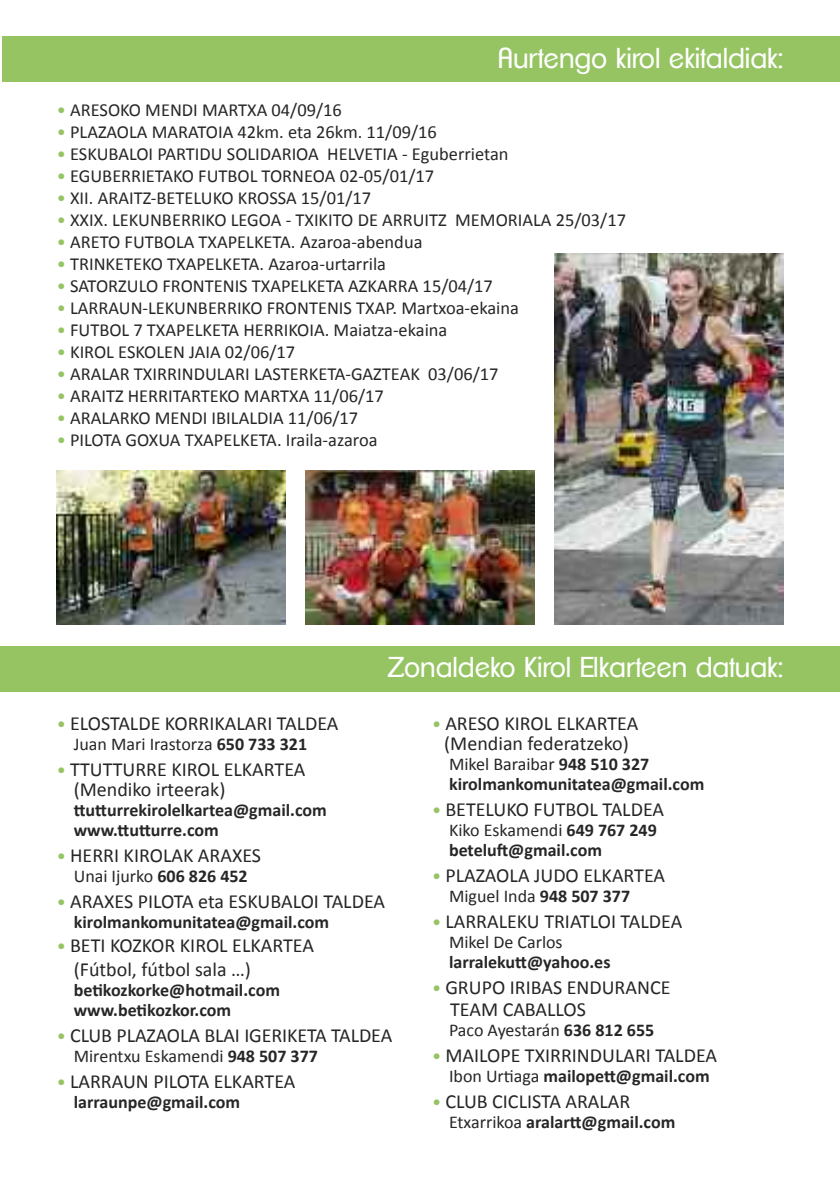
<style>
.page{position:relative;width:840px;height:1191px;background:#fff}
.page>*{position:absolute;margin:0;border:0;box-sizing:border-box;transform-origin:0 0}
.t1{font:28px "Clemente P Dag";color:#fff}
.t2{font:20px/20px "Calibri";color:#272627}
.t3{font:18.4px "Calibri";color:#272627}
.t4{font:700 18px/20px "Calibri";color:#272627}
.t5{font:18px "Calibri";color:#272627}
.s1{color:#96c463}
.s2{font-size:18.4px;color:#96c463}
.s3{font-weight:700}
.s4{font-weight:400}
</style>
<div class="page">
<div style="left:0;top:646px;width:839px;height:46px;background:#96c463"></div>
<div style="left:2px;top:37px;width:837px;height:45px;background:#96c463"></div>
<img style="left:57px;top:471px;width:228px;height:154px">
<img style="left:554px;top:253px;width:228px;height:372px">
<img style="left:305px;top:471px;width:229px;height:154px">
<h1 class="t1" style="left:497px;top:46px;width:287px">Aurtengo kirol ekitaldiak:</h1>
<p class="t3" style="left:57px;top:98px;width:286px"><span class="s1">•</span> ARESOKO MENDI MARTXA 04/09/16</p>
<p class="t3" style="left:57px;top:120px;width:381px"><span class="s1">•</span> PLAZAOLA MARATOIA 42km. eta 26km. 11/09/16</p>
<p class="t3" style="left:57px;top:142px;width:453px"><span class="s1">•</span> ESKUBALOI PARTIDU SOLIDARIOA HELVETIA - Eguberrietan</p>
<p class="t3" style="left:57px;top:164px;width:379px"><span class="s1">•</span> EGUBERRIETAKO FUTBOL TORNEOA 02-05/01/17</p>
<p class="t3" style="left:57px;top:186px;width:316px"><span class="s1">•</span> XII. ARAITZ-BETELUKO KROSSA 15/01/17</p>
<p class="t3" style="left:57px;top:208px;width:570px"><span class="s1">•</span> XXIX. LEKUNBERRIKO LEGOA - TXIKITO DE ARRUITZ MEMORIALA 25/03/17</p>
<p class="t3" style="left:57px;top:230px;width:367px"><span class="s1">•</span> ARETO FUTBOLA TXAPELKETA. Azaroa-abendua</p>
<p class="t3" style="left:57px;top:252px;width:330px"><span class="s1">•</span> TRINKETEKO TXAPELKETA. Azaroa-urtarrila</p>
<p class="t3" style="left:57px;top:274px;width:437px"><span class="s1">•</span> SATORZULO FRONTENIS TXAPELKETA AZKARRA 15/04/17</p>
<p class="t3" style="left:57px;top:296px;width:463px"><span class="s1">•</span> LARRAUN-LEKUNBERRIKO FRONTENIS TXAP. Martxoa-ekaina</p>
<p class="t3" style="left:57px;top:318px;width:392px"><span class="s1">•</span> FUTBOL 7 TXAPELKETA HERRIKOIA. Maiatza-ekaina</p>
<p class="t3" style="left:57px;top:340px;width:240px"><span class="s1">•</span> KIROL ESKOLEN JAIA 02/06/17</p>
<p class="t3" style="left:57px;top:362px;width:443px"><span class="s1">•</span> ARALAR TXIRRINDULARI LASTERKETA-GAZTEAK 03/06/17</p>
<p class="t3" style="left:57px;top:384px;width:328px"><span class="s1">•</span> ARAITZ HERRITARTEKO MARTXA 11/06/17</p>
<p class="t3" style="left:57px;top:406px;width:303px"><span class="s1">•</span> ARALARKO MENDI IBILALDIA 11/06/17</p>
<p class="t3" style="left:57px;top:428px;width:322px"><span class="s1">•</span> PILOTA GOXUA TXAPELKETA. Iraila-azaroa</p>
<h1 class="t1" style="left:387px;top:654px;width:396px">Zonaldeko Kirol Elkarteen datuak:</h1>
<p class="t2" style="left:57px;top:713px;width:283px"><span class="s2">•</span> ELOSTALDE KORRIKALARI TALDEA</p>
<p class="t5" style="left:74px;top:733px;width:235px">Juan Mari Irastorza <span class="s3">650 733 321</span></p>
<p class="t2" style="left:74px;top:759px;width:233px;text-indent:-17px"><span class="s2">•</span> TTUTTURRE KIROL ELKARTEA (Mendiko irteerak)</p>
<p class="t4" style="left:74px;top:800px;width:254px">ttutturrekirolelkartea@gmail.com www.ttutturre.com</p>
<p class="t2" style="left:57px;top:845px;width:206px"><span class="s2">•</span> HERRI KIROLAK ARAXES</p>
<p class="t5" style="left:74px;top:865px;width:175px">Unai Ijurko <span class="s3">606 826 452</span></p>
<p class="t2" style="left:57px;top:891px;width:330px"><span class="s2">•</span> ARAXES PILOTA eta ESKUBALOI TALDEA</p>
<p class="t4" style="left:74px;top:912px;width:257px">kirolmankomunitatea@gmail.com</p>
<p class="t2" style="left:74px;top:933px;width:241px;line-height:24px;text-indent:-17px"><span class="s2">•</span> BETI KOZKOR KIROL ELKARTEA (Fútbol, fútbol sala …)</p>
<p class="t4" style="left:74px;top:980px;width:208px">betikozkorke@hotmail.com www.betikozkor.com</p>
<p class="t2" style="left:57px;top:1025px;width:337px"><span class="s2">•</span> CLUB PLAZAOLA BLAI IGERIKETA TALDEA</p>
<p class="t5" style="left:74px;top:1045px;width:246px">Mirentxu Eskamendi <span class="s3">948 507 377</span></p>
<p class="t2" style="left:57px;top:1071px;width:240px"><span class="s2">•</span> LARRAUN PILOTA ELKARTEA</p>
<p class="t4" style="left:74px;top:1092px;width:168px">larraunpe@gmail.com</p>
<p class="t2" style="left:432px;top:713px;width:208px;text-align:center"><span class="s2">•</span> ARESO KIROL ELKARTEA (Mendian federatzeko)</p>
<p class="t4" style="left:449px;top:754px;width:257px"><span class="s4">Mikel Baraibar</span> 948 510 327 kirolmankomunitatea@gmail.com</p>
<p class="t2" style="left:432px;top:799px;width:233px"><span class="s2">•</span> BETELUKO FUTBOL TALDEA</p>
<p class="t4" style="left:449px;top:820px;width:209px"><span class="s4">Kiko Eskamendi</span> 649 767 249 beteluft@gmail.com</p>
<p class="t2" style="left:432px;top:865px;width:234px"><span class="s2">•</span> PLAZAOLA JUDO ELKARTEA</p>
<p class="t5" style="left:449px;top:885px;width:182px">Miguel Inda <span class="s3">948 507 377</span></p>
<p class="t2" style="left:432px;top:911px;width:252px"><span class="s2">•</span> LARRALEKU TRIATLOI TALDEA</p>
<p class="t5" style="left:449px;top:931px;width:115px">Mikel De Carlos</p>
<p class="t4" style="left:449px;top:952px;width:163px">larralekutt@yahoo.es</p>
<p class="t2" style="left:450px;top:976px;width:222px;line-height:22px;text-indent:-18px"><span class="s2">•</span> GRUPO IRIBAS ENDURANCE<br>TEAM CABALLOS</p>
<p class="t5" style="left:449px;top:1019px;width:207px">Paco Ayestarán <span class="s3">636 812 655</span></p>
<p class="t2" style="left:432px;top:1045px;width:286px"><span class="s2">•</span> MAILOPE TXIRRINDULARI TALDEA</p>
<p class="t4" style="left:449px;top:1066px;width:262px"><span class="s4">Ibon Urtiaga</span> mailopett@gmail.com</p>
<p class="t2" style="left:432px;top:1091px;width:200px"><span class="s2">•</span> CLUB CICLISTA ARALAR</p>
<p class="t4" style="left:449px;top:1112px;width:228px"><span class="s4">Etxarrikoa</span> aralartt@gmail.com</p>
</div>
